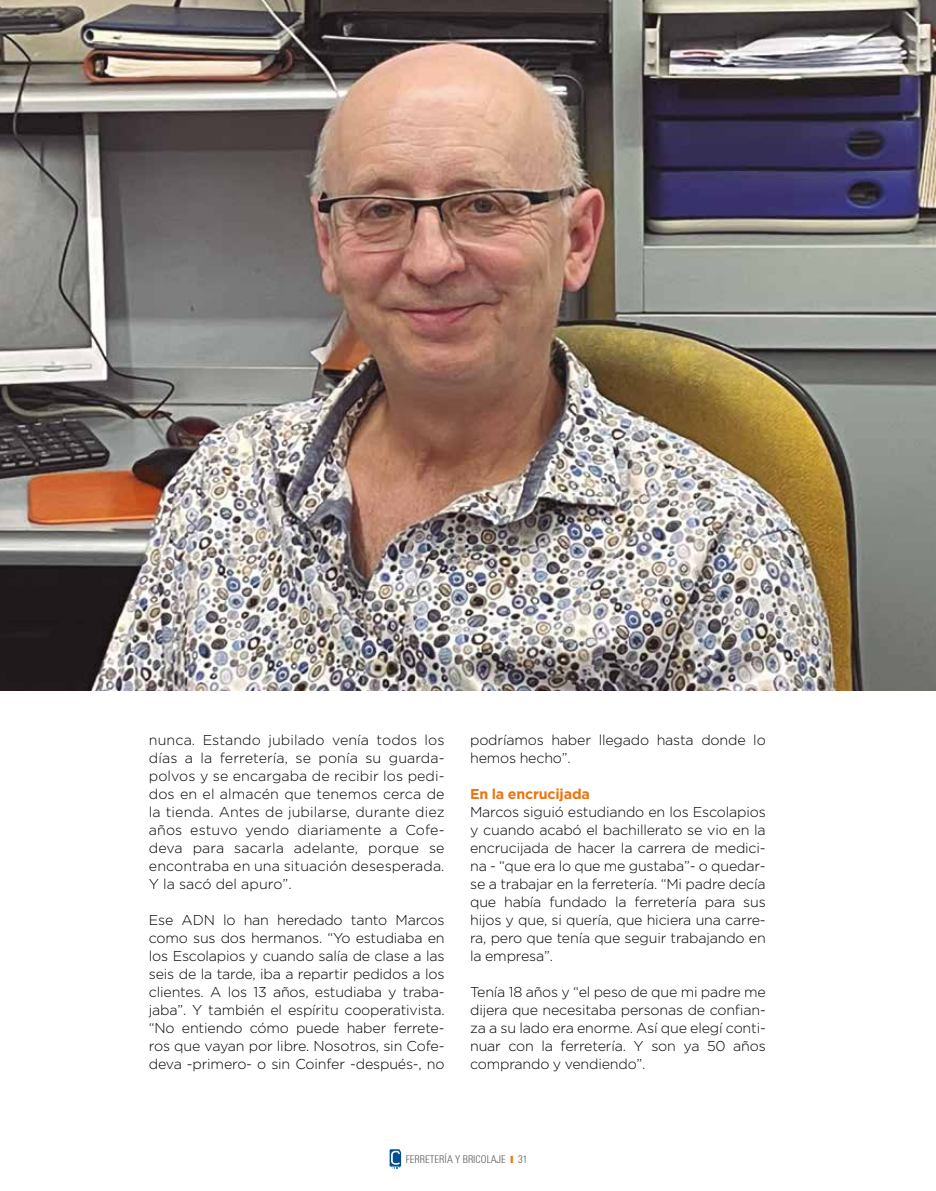
<style>
.page{position:relative;width:936px;height:1191px;background:#fff}
.page>*{position:absolute;margin:0;border:0;box-sizing:border-box;transform-origin:0 0}
.t1{font:300 14.25px/18px "Gotham";letter-spacing:-.015em;color:#000;text-align:justify}
.t2{font:700 14.25px "Gotham";letter-spacing:-.015em;color:#ee740d}
.t3{font:300 condensed 10.5px "Nova Light Condensed S Si";color:#575756}
.s1{color:#ee740d}
</style>
<div class="page">
<svg style="left:389px;top:1149px;width:12px;height:20px"></svg>
<img style="left:0;top:0;width:935px;height:691px">
<p class="t1" style="left:149px;top:730px;width:297px">nunca. Estando jubilado venía todos los días a la ferretería, se ponía su guarda&shy;polvos y se encargaba de recibir los pedi&shy;dos en el almacén que tenemos cerca de la tienda. Antes de jubilarse, durante diez años estuvo yendo diariamente a Cofe&shy;deva para sacarla adelante, porque se encontraba en una situación desesperada.<br>Y la sacó del apuro”.</p>
<p class="t1" style="left:149px;top:910px;width:297px">Ese ADN lo han heredado tanto Marcos como sus dos hermanos. “Yo estudiaba en los Escolapios y cuando salía de clase a las seis de la tarde, iba a repartir pedidos a los clientes. A los 13 años, estudiaba y traba&shy;jaba”. Y también el espíritu cooperativista. “No entiendo cómo puede haber ferrete&shy;ros que vayan por libre. Nosotros, sin Cofe&shy;deva -primero- o sin Coinfer -después-, no</p>
<p class="t1" style="left:470px;top:730px;width:297px">podríamos haber llegado hasta donde lo hemos hecho”.</p>
<p class="t2" style="left:470px;top:784px;width:121px">En la encrucijada</p>
<p class="t1" style="left:470px;top:802px;width:297px">Marcos siguió estudiando en los Escolapios y cuando acabó el bachillerato se vio en la encrucijada de hacer la carrera de medici&shy;na - “que era lo que me gustaba”- o quedar&shy;se a trabajar en la ferretería. “Mi padre decía que había fundado la ferretería para sus hijos y que, si quería, que hiciera una carre&shy;ra, pero que tenía que seguir trabajando en la empresa”.</p>
<p class="t1" style="left:470px;top:982px;width:297px">Tenía 18 años y “el peso de que mi padre me dijera que necesitaba personas de confian&shy;za a su lado era enorme. Así que elegí conti&shy;nuar con la ferretería. Y son ya 50 años comprando y vendiendo”.</p>
<p class="t3" style="left:406px;top:1152px;width:123px">FERRETERÍA Y BRICOLAJE <span class="s1">❙</span> 31</p>
</div>
